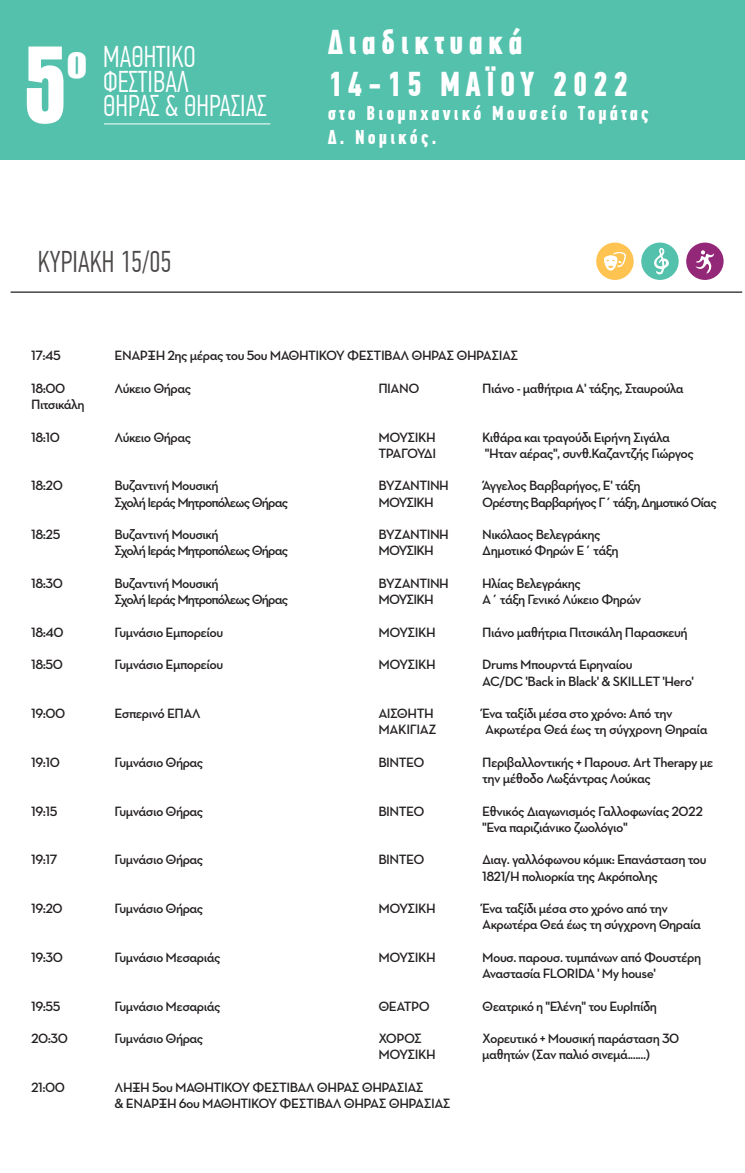
<style>
.page{position:relative;width:745px;height:1173px;background:#fff}
.page>*{position:absolute;margin:0;border:0;box-sizing:border-box;transform-origin:0 0}
.t1{font:800 102.5px "PF Fusion Sans Pro";color:#fff}
.t2{font:700 34.38px/41.2px "PF Din Text Comp Pro";letter-spacing:.155em;color:#fff}
.t3{font:300 30px/24.6px "PF Din Text Comp Pro";color:#fff}
.t4{font:300 30px "PF Din Text Comp Pro";color:#4c4848}
.t5{font:700 20px/24px "PF Din Text Comp Pro";letter-spacing:.155em;color:#fff}
.t6{font:600 13.75px/16.2px "Neutraface Text";letter-spacing:-.04em;color:#231f20}
.t7{font:600 13.75px "Neutraface Text";letter-spacing:-.065em;color:#231f20}
.t8{font:600 13.75px "Neutraface Text";letter-spacing:-.06em;color:#231f20}
.t9{font:600 13.75px "Neutraface Text";letter-spacing:-.08em;color:#231f20}
.s1{font-family:"Impact";font-weight:400;font-size:39.75px}
</style>
<div class="page">
<div style="left:596px;top:243px;width:37px;height:37px;background:#fec350;border-radius:50%"></div>
<svg style="left:604px;top:252px;width:21px;height:19px"></svg>
<div style="left:640px;top:243px;width:38px;height:37px;background:#54c1ad;border-radius:50%"></div>
<svg style="left:654px;top:248px;width:14px;height:27px"></svg>
<div style="left:685px;top:243px;width:38px;height:37px;background:#942878;border-radius:50%"></div>
<svg style="left:695px;top:250px;width:18px;height:23px"></svg>
<hr style="left:11px;top:291px;width:730px;height:2px;background:#231f20">
<div style="left:0;top:0;width:744px;height:159px;background:#54c1ad"></div>
<hr style="left:104px;top:124px;width:166px;height:1px;background:#fff">
<h1 class="t1" style="left:23px;top:20px;width:46px">5</h1>
<h3 class="t3" style="left:103px;top:45px;width:164px;text-indent:-36px"><span class="s1">o</span> ΜΑΘΗΤΙΚΟ<br>ΦΕΣΤΙΒΑΛ<br>ΘΗΡΑΣ &amp; ΘΗΡΑΣΙΑΣ</h3>
<h3 class="t4" style="left:38px;top:244px;width:135px">ΚΥΡΙΑΚΗ 15/05</h3>
<h2 class="t2" style="left:327px;top:22px;width:302px">∆ιαδικτυακά<br>14-15 MΑΪΟΥ 2022</h2>
<h3 class="t5" style="left:327px;top:101px;width:322px">στο Βιοµηχανικό Μουσείο Τοµάτας ∆. Νοµικός.</h3>
<p class="t6" style="left:31px;top:347px;width:31px">17:45</p>
<p class="t6" style="left:114px;top:347px;width:405px">ΕΝΑΡΞΗ 2ης μέρας του 5ου ΜΑΘΗΤΙΚΟΥ ΦΕΣΤΙΒΑΛ ΘΗΡΑΣ ΘΗΡΑΣΙΑΣ</p>
<p class="t6" style="left:31px;top:379px;width:36px">18:00</p>
<p class="t6" style="left:114px;top:379px;width:78px">Λύκειο Θήρας</p>
<p class="t6" style="left:378px;top:379px;width:42px">ΠΙΑΝΟ</p>
<p class="t6" style="left:482px;top:379px;width:203px">Πιάνο - μαθήτρια A' τάξης, Σταυρούλα</p>
<p class="t6" style="left:31px;top:395px;width:55px">Πιτσικάλη</p>
<p class="t6" style="left:31px;top:428px;width:30px">18:10</p>
<p class="t6" style="left:114px;top:428px;width:78px">Λύκειο Θήρας</p>
<p class="t6" style="left:378px;top:428px;width:59px">ΜΟΥΣΙΚΗ</p>
<p class="t6" style="left:482px;top:428px;width:189px">Κιθάρα και τραγούδι Ειρήνη Σιγάλα</p>
<p class="t9" style="left:378px;top:442px;width:59px">ΤΡΑΓΟΥΔΙ</p>
<p class="t6" style="left:484px;top:444px;width:210px">"Ηταν αέρας", συνθ.Καζαντζής Γιώργος</p>
<p class="t6" style="left:31px;top:477px;width:33px">18:20</p>
<p class="t6" style="left:114px;top:477px;width:106px">Βυζαντινή Μουσική</p>
<p class="t6" style="left:378px;top:477px;width:72px">ΒΥΖΑΝΤΙΝΗ</p>
<p class="t6" style="left:482px;top:477px;width:160px">Άγγελος Βαρβαρήγος, Ε' τάξη</p>
<p class="t7" style="left:114px;top:491px;width:175px">Σχολή Ιεράς Μητροπόλεως Θήρας</p>
<p class="t8" style="left:378px;top:491px;width:57px">ΜΟΥΣΙΚΗ</p>
<p class="t8" style="left:482px;top:491px;width:236px">Ορέστης Βαρβαρήγος Γ΄ τάξη, Δημοτικό Οίας</p>
<p class="t6" style="left:31px;top:525px;width:31px">18:25</p>
<p class="t6" style="left:114px;top:525px;width:106px">Βυζαντινή Μουσική</p>
<p class="t6" style="left:378px;top:525px;width:72px">ΒΥΖΑΝΤΙΝΗ</p>
<p class="t6" style="left:482px;top:525px;width:120px">Νικόλαος Βελεγράκης</p>
<p class="t7" style="left:114px;top:540px;width:175px">Σχολή Ιεράς Μητροπόλεως Θήρας</p>
<p class="t8" style="left:378px;top:540px;width:57px">ΜΟΥΣΙΚΗ</p>
<p class="t6" style="left:482px;top:542px;width:138px">Δημοτικό Φηρών Ε΄ τάξη</p>
<p class="t6" style="left:31px;top:574px;width:33px">18:30</p>
<p class="t6" style="left:114px;top:574px;width:106px">Βυζαντινή Μουσική</p>
<p class="t6" style="left:378px;top:574px;width:72px">ΒΥΖΑΝΤΙΝΗ</p>
<p class="t6" style="left:482px;top:574px;width:100px">Ηλίας Βελεγράκης</p>
<p class="t7" style="left:114px;top:589px;width:175px">Σχολή Ιεράς Μητροπόλεως Θήρας</p>
<p class="t8" style="left:378px;top:589px;width:57px">ΜΟΥΣΙΚΗ</p>
<p class="t6" style="left:482px;top:590px;width:160px">Α΄ τάξη Γενικό Λύκειο Φηρών</p>
<p class="t6" style="left:31px;top:623px;width:34px">18:40</p>
<p class="t6" style="left:114px;top:623px;width:110px">Γυμνάσιο Εμπορείου</p>
<p class="t6" style="left:378px;top:623px;width:59px">ΜΟΥΣΙΚΗ</p>
<p class="t6" style="left:482px;top:623px;width:207px">Πιάνο μαθήτρια Πιτσικάλη Παρασκευή</p>
<p class="t6" style="left:31px;top:655px;width:33px">18:50</p>
<p class="t6" style="left:114px;top:655px;width:110px">Γυμνάσιο Εμπορείου</p>
<p class="t6" style="left:378px;top:655px;width:59px">ΜΟΥΣΙΚΗ</p>
<p class="t6" style="left:482px;top:655px;width:213px">Drums Μπουρντά Ειρηναίου<br>AC/DC 'Back in Black' &amp; SKILLET 'Hero'</p>
<p class="t6" style="left:31px;top:704px;width:36px">19:00</p>
<p class="t6" style="left:114px;top:704px;width:88px">Εσπερινό ΕΠΑΛ</p>
<p class="t6" style="left:378px;top:704px;width:57px">ΑΙΣΘΗΤΗ</p>
<p class="t6" style="left:482px;top:704px;width:192px">Ένα ταξίδι μέσα στο χρόνο: Aπό την</p>
<p class="t6" style="left:378px;top:720px;width:60px">ΜΑΚΙΓΙΑΖ</p>
<p class="t6" style="left:484px;top:720px;width:224px">Ακρωτέρα Θεά έως τη σύγχρονη Θηραία</p>
<p class="t6" style="left:31px;top:753px;width:30px">19:10</p>
<p class="t6" style="left:114px;top:753px;width:90px">Γυμνάσιο Θήρας</p>
<p class="t6" style="left:378px;top:753px;width:48px">ΒΙΝΤΕΟ</p>
<p class="t6" style="left:482px;top:753px;width:232px">Περιβαλλοντικής + Παρουσ. Art Therapy με την μέθοδο Λωξάντρας Λούκας</p>
<p class="t6" style="left:31px;top:802px;width:28px">19:15</p>
<p class="t6" style="left:114px;top:802px;width:90px">Γυμνάσιο Θήρας</p>
<p class="t6" style="left:378px;top:802px;width:48px">ΒΙΝΤΕΟ</p>
<p class="t6" style="left:482px;top:802px;width:222px">Εθνικός Διαγωνισμός Γαλλοφωνίας 2022 "Ενα παριζιάνικο ζωολόγιο"</p>
<p class="t6" style="left:31px;top:850px;width:28px">19:17</p>
<p class="t6" style="left:114px;top:850px;width:90px">Γυμνάσιο Θήρας</p>
<p class="t6" style="left:378px;top:850px;width:48px">ΒΙΝΤΕΟ</p>
<p class="t6" style="left:482px;top:850px;width:226px">Διαγ. γαλλόφωνου κόμικ: Επανάσταση του<br>1821/Η πολιορκία της Ακρόπολης</p>
<p class="t6" style="left:31px;top:899px;width:33px">19:20</p>
<p class="t6" style="left:114px;top:899px;width:90px">Γυμνάσιο Θήρας</p>
<p class="t6" style="left:378px;top:899px;width:59px">ΜΟΥΣΙΚΗ</p>
<p class="t6" style="left:482px;top:899px;width:220px">Ένα ταξίδι μέσα στο χρόνο από την<br>Ακρωτέρα Θεά έως τη σύγχρονη Θηραία</p>
<p class="t6" style="left:31px;top:948px;width:33px">19:30</p>
<p class="t6" style="left:114px;top:948px;width:107px">Γυμνάσιο Μεσαριάς</p>
<p class="t6" style="left:378px;top:948px;width:59px">ΜΟΥΣΙΚΗ</p>
<p class="t6" style="left:482px;top:948px;width:220px">Μουσ. παρουσ. τυμπάνων από Φουστέρη<br>Αναστασία FLORIDA ' My house'</p>
<p class="t6" style="left:31px;top:997px;width:31px">19:55</p>
<p class="t6" style="left:114px;top:997px;width:107px">Γυμνάσιο Μεσαριάς</p>
<p class="t6" style="left:378px;top:997px;width:53px">ΘΕΑΤΡΟ</p>
<p class="t6" style="left:482px;top:997px;width:176px">Θεατρικό η "Ελένη" του ΕυρΙπίδη</p>
<p class="t6" style="left:31px;top:1029px;width:38px">20:30</p>
<p class="t6" style="left:114px;top:1029px;width:90px">Γυμνάσιο Θήρας</p>
<p class="t6" style="left:378px;top:1029px;width:45px">ΧΟΡΟΣ</p>
<p class="t6" style="left:482px;top:1029px;width:198px">Χορευτικό + Μουσική παράσταση 30</p>
<p class="t6" style="left:378px;top:1045px;width:59px">ΜΟΥΣΙΚΗ</p>
<p class="t6" style="left:482px;top:1045px;width:169px">μαθητών (Σαν παλιό σινεμά.......)</p>
<p class="t6" style="left:31px;top:1078px;width:35px">21:00</p>
<p class="t6" style="left:114px;top:1078px;width:337px">ΛΗΞΗ 5ου ΜΑΘΗΤΙΚΟΥ ΦΕΣΤΙΒΑΛ ΘΗΡΑΣ ΘΗΡΑΣΙΑΣ<br>&amp; ΕΝΑΡΞΗ 6ου ΜΑΘΗΤΙΚΟΥ ΦΕΣΤΙΒΑΛ ΘΗΡΑΣ ΘΗΡΑΣΙΑΣ</p>
</div>
